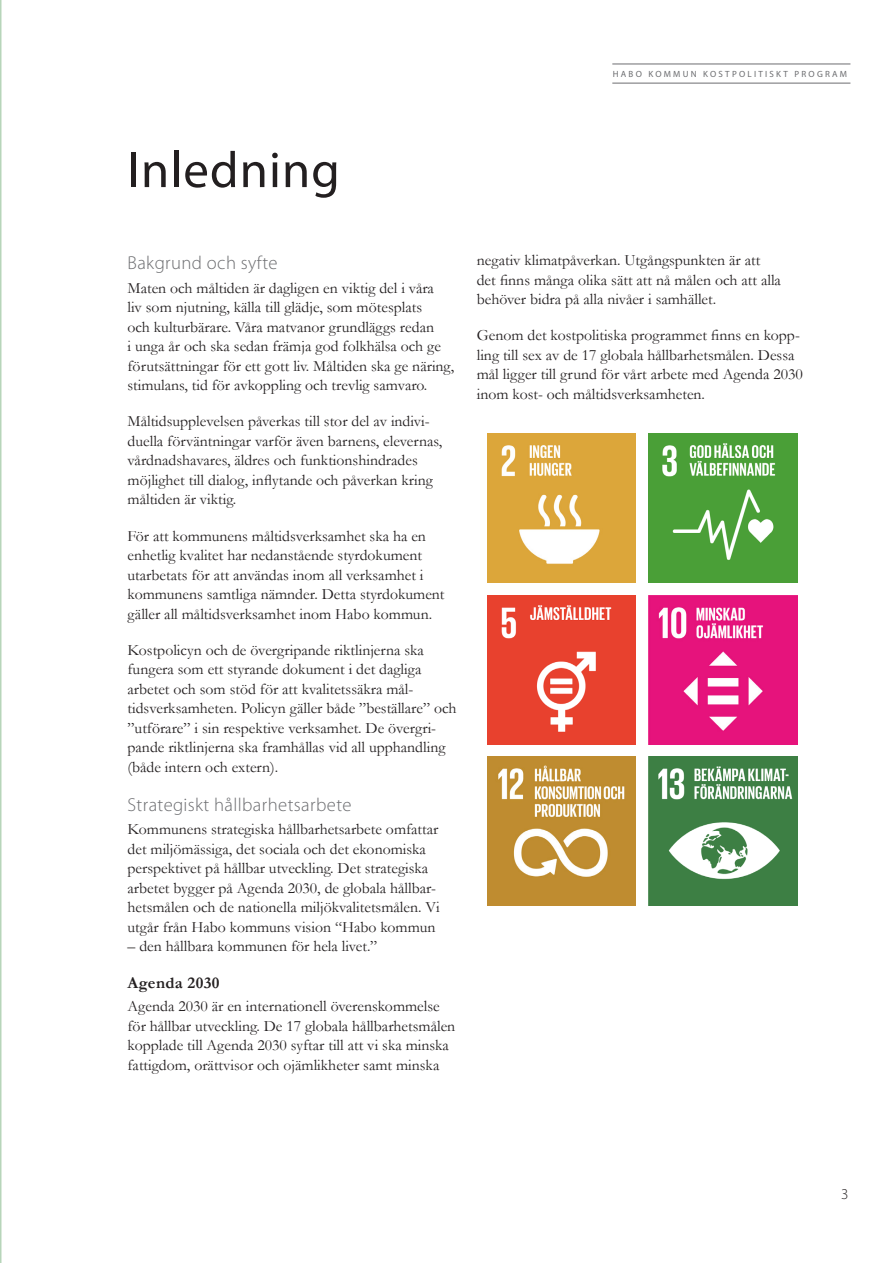
<style>
.page{position:relative;width:893px;height:1263px;background:#fff}
.page>*{position:absolute;margin:0;border:0;box-sizing:border-box;transform-origin:0 0}
.Rubrik_1_2{font:51px "Myriad Pro";letter-spacing:.02em;color:#231f20}
.Rubrik_2{font:300 18.75px "Myriad Pro";letter-spacing:.02em;color:#6c6d70}
.Rubrik_3{font:700 16.5px "Garamond";letter-spacing:.02em;color:#231f20}
.Brödtext{font:15.75px/19.5px "Garamond";color:#231f20}
.t1{font:300 15px "Myriad Pro";color:#231f20}
.t2{font:9px "Myriad Pro";letter-spacing:.25em;color:#6c6d70}
</style>
<div class="page">
<hr style="left:612px;top:83px;width:238px;height:1px;background:#6c6d70">
<hr style="left:612px;top:64px;width:238px;height:1px;background:#6c6d70">
<svg style="left:0;top:0;width:2px;height:1263px;background:#c9dfcb"></svg>
<img style="left:487px;top:434px;width:149px;height:149px">
<img style="left:487px;top:595px;width:149px;height:149px">
<img style="left:487px;top:757px;width:149px;height:149px">
<img style="left:649px;top:434px;width:148px;height:149px">
<img style="left:649px;top:595px;width:148px;height:149px">
<img style="left:649px;top:757px;width:148px;height:149px">
<p class="t2" style="left:613px;top:69px;width:236px">HABO KOMMUN KOSTPOLITISKT PROGRAM</p>
<p class="Rubrik_1_2" style="left:127px;top:139px;width:214px">Inledning</p>
<h2 class="Rubrik_2" style="left:128px;top:252px;width:151px">Bakgrund och syfte</h2>
<p class="Brödtext" style="left:128px;top:278px;width:328px">Maten och måltiden är dagligen en viktig del i våra<br>liv som njutning, källa till glädje, som mötesplats<br>och kulturbärare. Våra matvanor grundläggs redan<br>i unga år och ska sedan främja god folkhälsa och ge förutsättningar för ett gott liv. Måltiden ska ge näring, stimulans, tid för avkoppling och trevlig samvaro.</p>
<p class="Brödtext" style="left:128px;top:411px;width:316px">Måltidsupplevelsen påverkas till stor del av indivi&shy;duella förväntningar varför även barnens, elevernas, vårdnadshavares, äldres och funktionshindrades möjlighet till dialog, inflytande och påverkan kring måltiden är viktig.</p>
<p class="Brödtext" style="left:128px;top:525px;width:318px">För att kommunens måltidsverksamhet ska ha en enhetlig kvalitet har nedanstående styrdokument utarbetats för att användas inom all verksamhet i kommunens samtliga nämnder. Detta styrdokument gäller all måltidsverksamhet inom Habo kommun.</p>
<p class="Brödtext" style="left:128px;top:639px;width:330px">Kostpolicyn och de övergripande riktlinjerna ska fungera som ett styrande dokument i det dagliga arbetet och som stöd för att kvalitetssäkra mål&shy;tidsverksamheten. Policyn gäller både ”beställare” och ”utförare” i sin respektive verksamhet. De övergri&shy;pande riktlinjerna ska framhållas vid all upphandling (både intern och extern).</p>
<h2 class="Rubrik_2" style="left:128px;top:793px;width:226px">Strategiskt hållbarhetsarbete</h2>
<p class="Brödtext" style="left:128px;top:819px;width:314px">Kommunens strategiska hållbarhetsarbete omfattar det miljömässiga, det sociala och det ekonomiska perspektivet på hållbar utveckling. Det strategiska arbetet bygger på Agenda 2030, de globala hållbar&shy;hetsmålen och de nationella miljökvalitetsmålen. Vi utgår från Habo kommuns vision “Habo kommun</p>
<p class="Brödtext" style="left:128px;top:936px;width:251px">– den hållbara kommunen för hela livet.”</p>
<h3 class="Rubrik_3" style="left:128px;top:971px;width:93px">Agenda 2030</h3>
<p class="Brödtext" style="left:128px;top:996px;width:329px">Agenda 2030 är en internationell överenskommelse för hållbar utveckling. De 17 globala hållbarhetsmålen kopplade till Agenda 2030 syftar till att vi ska minska fattigdom, orättvisor och ojämlikheter samt minska</p>
<p class="Brödtext" style="left:477px;top:250px;width:306px">negativ klimatpåverkan. Utgångspunkten är att det finns många olika sätt att nå målen och att alla behöver bidra på alla nivåer i samhället.</p>
<p class="Brödtext" style="left:477px;top:325px;width:328px">Genom det kostpolitiska programmet finns en kopp&shy;ling till sex av de 17 globala hållbarhetsmålen. Dessa mål ligger till grund för vårt arbete med Agenda 2030 inom kost- och måltidsverksamheten.</p>
<p class="t1" style="left:841px;top:1185px;width:9px">3</p>
</div>
